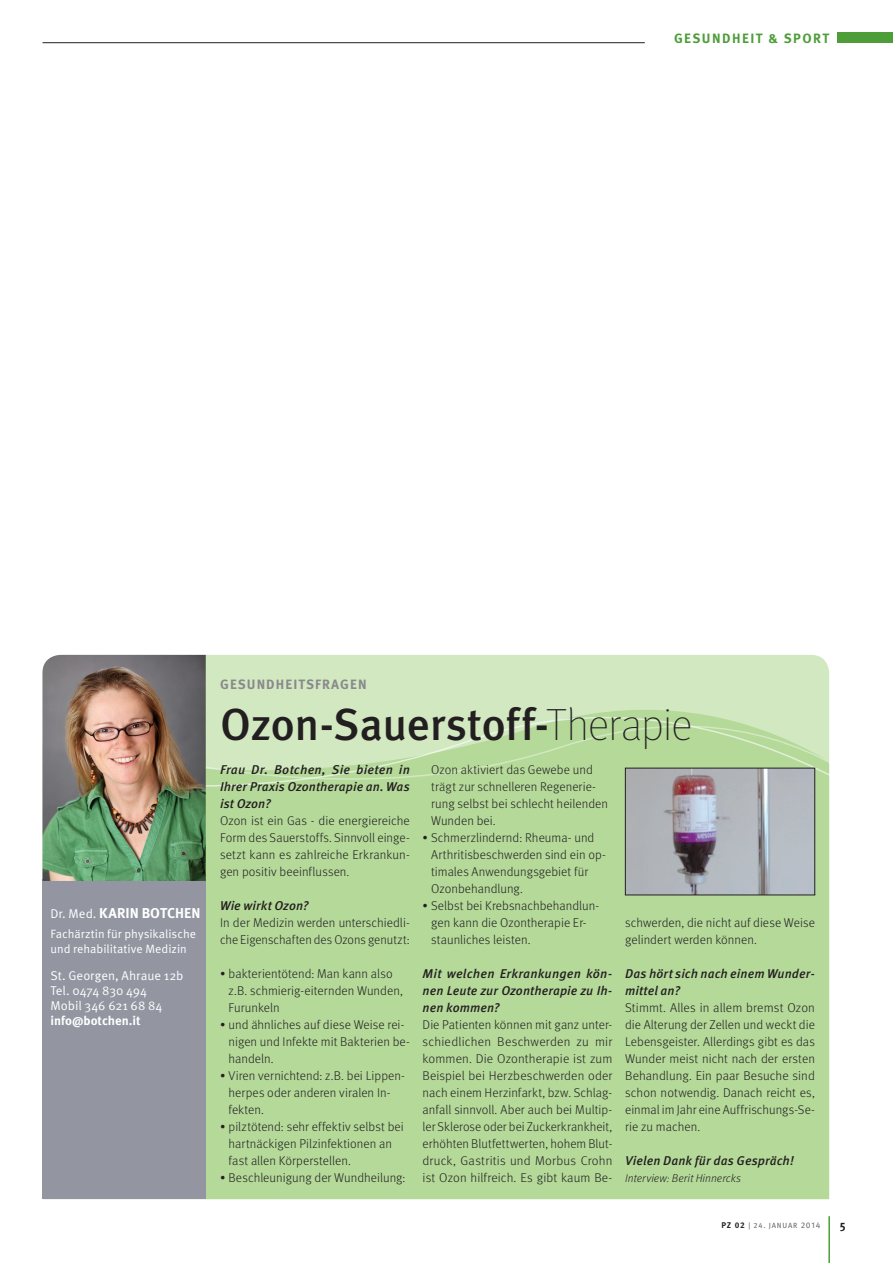
<style>
.page{position:relative;width:893px;height:1263px;background:#fff}
.page>*{position:absolute;margin:0;border:0;box-sizing:border-box;transform-origin:0 0}
._1_2_Info-Grundtext{font:500 45px "Meta OT";letter-spacing:-.01em;color:#231f20}
._1_2_Info-Grundtext-2{font:700 14.25px "Meta OT";color:#fff}
._2_1_Dachzeile_Kaste{font:700 13.5px "Meta OT";letter-spacing:.08em;color:#8a888b}
.t1{font:700 13.5px "Meta OT";letter-spacing:.11em;color:#4d9d39}
._1_2_Info-Grundtext-3{font:300 12.75px/17px "Meta OT";letter-spacing:.005em;color:#231f20}
._1_2_Info-Grundtext-4{font:italic 500 12.75px/17px "Meta OT";letter-spacing:.01em;color:#231f20;text-align:justify}
._1_2_Info-Grundtext-5{font:12.75px "Meta OT Norm";color:#fff}
._1_2_Info-Grundtext-6{font:700 12.75px "Meta OT";color:#fff}
._1_2_Info-Grundtext-7{font:12px "Meta OT Norm";color:#fff}
.t2{font:700 12px "Meta OT";color:#231f20;scale:.95 1}
._1_2_Info-Grundtext-8{font:italic 300 11.25px "Meta OT";letter-spacing:.005em;color:#231f20}
.t3{font:7.5px "Meta OT";letter-spacing:.11em;color:#6c6d70}
.s1{font-family:"Meta OT Norm";font-weight:400;font-size:12.75px}
.s2{font-weight:100}
.s3{font-weight:700;font-size:8.25px;color:#231f20}
.s4{font-size:8.25px}
</style>
<div class="page">
<hr style="left:828px;top:1216px;width:2px;height:47px;background:#4d9d39">
<div style="left:838px;top:32px;width:55px;height:11px;background:#4d9d39"></div>
<hr style="left:43px;top:42px;width:602px;height:1px;background:#231f20">
<div style="left:206px;top:882px;width:623px;height:317px;background:#b4d999"></div>
<div style="left:43px;top:879px;width:163px;height:320px;background:#9396a1"></div>
<div style="left:42px;top:654px;width:788px;height:51px;background:#d1e8c1"></div>
<div style="left:42px;top:872px;width:788px;height:10px;background:#b4d999"></div>
<svg style="left:42px;top:705px;width:788px;height:167px"></svg>
<img style="left:43px;top:655px;width:163px;height:226px">
<img style="left:627px;top:770px;width:186px;height:123px">
<div style="left:625px;top:768px;width:190px;height:127px;border:1px solid #231f20"></div>
<p class="t1" style="left:674px;top:29px;width:157px">GESUNDHEIT &amp; SPORT</p>
<p class="_1_2_Info-Grundtext-2" style="left:50px;top:904px;width:152px"><span class="s1">Dr. Med.</span> KARIN BOTCHEN</p>
<p class="_1_2_Info-Grundtext-7" style="left:50px;top:926px;width:147px">Fachärztin für physikalische</p>
<p class="_1_2_Info-Grundtext-7" style="left:50px;top:941px;width:138px">und rehabilitative Medizin</p>
<p class="_1_2_Info-Grundtext-5" style="left:50px;top:967px;width:135px">St. Georgen, Ahraue 12b</p>
<p class="_1_2_Info-Grundtext-5" style="left:50px;top:982px;width:98px">Tel. 0474 830 494</p>
<p class="_1_2_Info-Grundtext-5" style="left:50px;top:997px;width:114px">Mobil 346 621 68 84</p>
<p class="_1_2_Info-Grundtext-6" style="left:50px;top:1012px;width:92px">info@botchen.it</p>
<p class="_2_1_Dachzeile_Kaste" style="left:220px;top:676px;width:148px">GESUNDHEITSFRAGEN</p>
<p class="_1_2_Info-Grundtext" style="left:220px;top:696px;width:474px">Ozon-Sauerstoff-<span class="s2">Therapie</span></p>
<p class="_1_2_Info-Grundtext-4" style="left:220px;top:761px;width:191px">Frau Dr. Botchen, Sie bieten in Ihrer Praxis Ozontherapie an. Was ist Ozon?</p>
<p class="_1_2_Info-Grundtext-3" style="left:220px;top:812px;width:191px;text-align:justify">Ozon ist ein Gas - die energiereiche Form des Sauerstoffs. Sinnvoll einge&shy;setzt kann es zahlreiche Erkrankun&shy;gen positiv beeinflussen.</p>
<p class="_1_2_Info-Grundtext-4" style="left:220px;top:897px;width:90px">Wie wirkt Ozon?</p>
<p class="_1_2_Info-Grundtext-3" style="left:220px;top:914px;width:191px">In der Medizin werden unterschiedli&shy;che Eigenschaften des Ozons genutzt:</p>
<p class="_1_2_Info-Grundtext-3" style="left:229px;top:965px;width:176px;text-indent:-9px">• bakterientötend: Man kann also z.B. schmierig-eiternden Wunden,<br>Furunkeln</p>
<p class="_1_2_Info-Grundtext-3" style="left:229px;top:1016px;width:183px;text-indent:-9px">• und ähnliches auf diese Weise rei&shy;nigen und Infekte mit Bakterien be&shy;handeln.</p>
<p class="_1_2_Info-Grundtext-3" style="left:229px;top:1067px;width:178px;text-indent:-9px">• Viren vernichtend: z.B. bei Lippen&shy;herpes oder anderen viralen In&shy;fekten.</p>
<p class="_1_2_Info-Grundtext-3" style="left:229px;top:1118px;width:177px;text-indent:-9px">• pilztötend: sehr effektiv selbst bei hartnäckigen Pilzinfektionen an fast allen Körperstellen.</p>
<p class="_1_2_Info-Grundtext-3" style="left:220px;top:1169px;width:187px">• Beschleunigung der Wundheilung:</p>
<p class="_1_2_Info-Grundtext-3" style="left:431px;top:761px;width:178px">Ozon aktiviert das Gewebe und trägt zur schnelleren Regenerie&shy;rung selbst bei schlecht heilenden<br>Wunden bei.</p>
<p class="_1_2_Info-Grundtext-3" style="left:431px;top:829px;width:176px;text-indent:-9px">• Schmerzlindernd: Rheuma- und<br>Arthritisbeschwerden sind ein op&shy;timales Anwendungsgebiet für<br>Ozonbehandlung.</p>
<p class="_1_2_Info-Grundtext-3" style="left:431px;top:897px;width:170px;text-indent:-9px">• Selbst bei Krebsnachbehandlun&shy;gen kann die Ozontherapie Er&shy;staunliches leisten.</p>
<p class="_1_2_Info-Grundtext-4" style="left:423px;top:965px;width:191px">Mit welchen Erkrankungen kön&shy;nen Leute zur Ozontherapie zu Ih&shy;nen kommen?</p>
<p class="_1_2_Info-Grundtext-3" style="left:423px;top:1016px;width:191px;text-align:justify">Die Patienten können mit ganz unter&shy;schiedlichen Beschwerden zu mir kommen. Die Ozontherapie ist zum Beispiel bei Herzbeschwerden oder nach einem Herzinfarkt, bzw. Schlag&shy;anfall sinnvoll. Aber auch bei Multip&shy;ler Sklerose oder bei Zuckerkrankheit, erhöhten Blutfettwerten, hohem Blut&shy;druck, Gastritis und Morbus Crohn ist Ozon hilfreich. Es gibt kaum Be-</p>
<p class="_1_2_Info-Grundtext-3" style="left:625px;top:914px;width:191px">schwerden, die nicht auf diese Weise gelindert werden können.</p>
<p class="_1_2_Info-Grundtext-4" style="left:625px;top:965px;width:191px">Das hört sich nach einem Wunder&shy;mittel an?</p>
<p class="_1_2_Info-Grundtext-3" style="left:625px;top:999px;width:191px;text-align:justify">Stimmt. Alles in allem bremst Ozon die Alterung der Zellen und weckt die Lebensgeister. Allerdings gibt es das Wunder meist nicht nach der ersten Behandlung. Ein paar Besuche sind schon notwendig. Danach reicht es, einmal im Jahr eine Auffrischungs-Se&shy;rie zu machen.</p>
<p class="_1_2_Info-Grundtext-4" style="left:625px;top:1152px;width:170px">Vielen Dank für das Gespräch!</p>
<p class="_1_2_Info-Grundtext-8" style="left:625px;top:1172px;width:117px">Interview: Berit Hinnercks</p>
<p class="t3" style="left:721px;top:1221px;width:100px"><span class="s3">PZ 02</span> | 24. JANUAR <span class="s4">2014</span></p>
<p class="t2" style="left:840px;top:1217px;width:8px">5</p>
</div>
